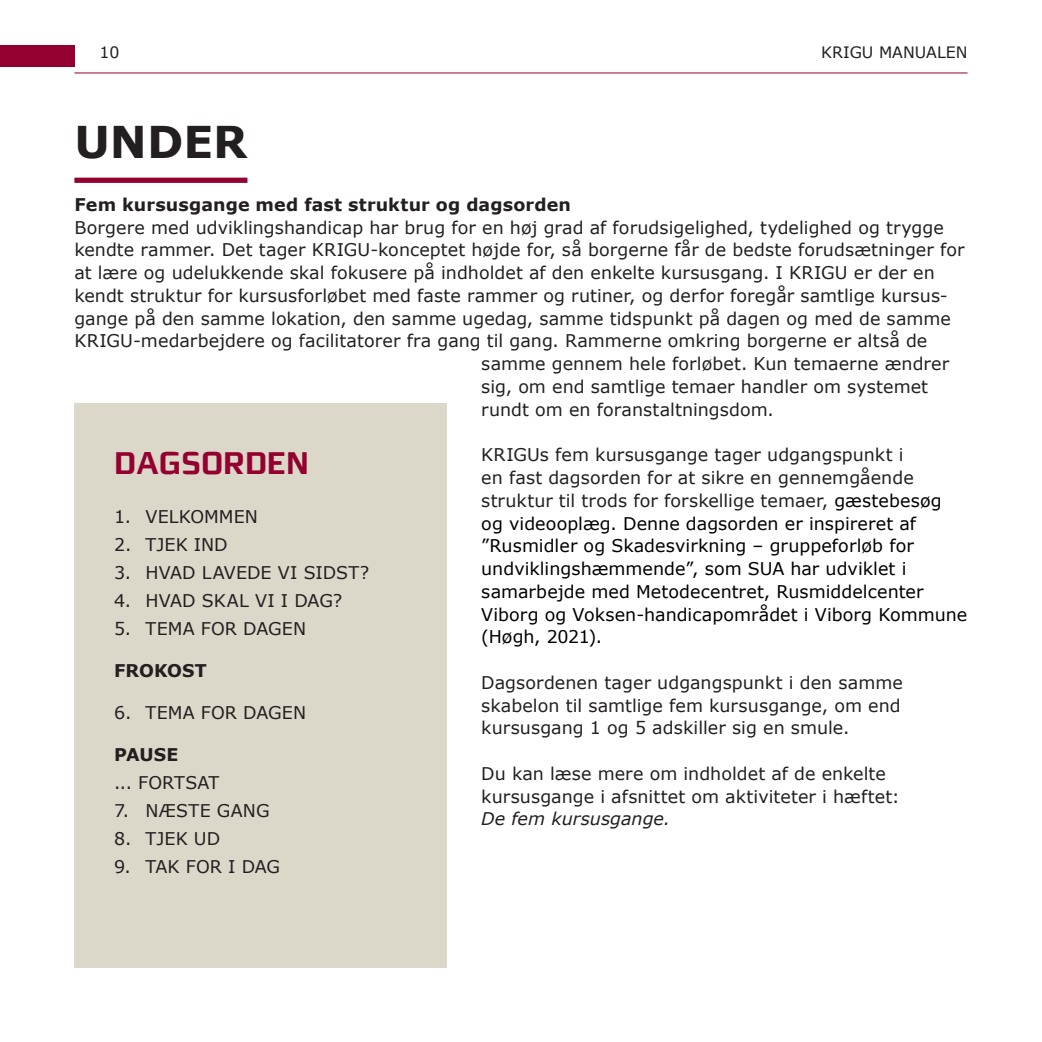
<style>
.page{position:relative;width:1042px;height:1042px;background:#fff}
.page>*{position:absolute;margin:0;border:0;box-sizing:border-box;transform-origin:0 0}
.UNDERSTREG-OVERSKRIFT{font:700 43.75px "Verdana";color:#231f20}
.overskrift-18-roed{font:700 31.5px "midtsans";letter-spacing:-.005em;color:#940130}
.Brødtekst-10-pkt{font:17.5px/22.8px "Verdana";letter-spacing:.005em;color:#231f20;text-align:justify}
.Brødtekst-10-pkt-2{font:17.5px/22.8px "Verdana";letter-spacing:.005em;color:#000}
.Brødtekst-10-pkt-3{font:700 17.5px "Verdana";letter-spacing:.005em;color:#231f20}
.t1{font:15.75px "Verdana";color:#231f20}
.s1{color:#231f20}
.s2{font-style:italic}
</style>
<div class="page">
<div style="left:0;top:46px;width:74px;height:21px;background:#940130"></div>
<hr style="left:74px;top:73px;width:893px;height:1px;background:#940130">
<div style="left:74px;top:178px;width:173px;height:5px;background:#940130"></div>
<div style="left:74px;top:403px;width:372px;height:564px;background:#dcd8c9"></div>
<p class="t1" style="left:100px;top:41px;width:22px">10</p>
<p class="t1" style="left:821px;top:41px;width:148px">KRIGU MANUALEN</p>
<p class="UNDERSTREG-OVERSKRIFT" style="left:74px;top:113px;width:174px">UNDER</p>
<p class="Brødtekst-10-pkt-3" style="left:74px;top:193px;width:498px">Fem kursusgange med fast struktur og dagsorden</p>
<p class="Brødtekst-10-pkt" style="left:74px;top:216px;width:871px">Borgere med udviklingshandicap har brug for en høj grad af forudsigelighed, tydelighed og trygge</p>
<p class="Brødtekst-10-pkt" style="left:74px;top:238px;width:892px">kendte rammer. Det tager KRIGU-konceptet højde for, så borgerne får de bedste forudsætninger for</p>
<p class="Brødtekst-10-pkt" style="left:74px;top:261px;width:862px">at lære og udelukkende skal fokusere på indholdet af den enkelte kursusgang. I KRIGU er der en</p>
<p class="Brødtekst-10-pkt" style="left:74px;top:284px;width:875px">kendt struktur for kursusforløbet med faste rammer og rutiner, og derfor foregår samtlige kursus-</p>
<p class="Brødtekst-10-pkt" style="left:74px;top:307px;width:878px">gange på den samme lokation, den samme ugedag, samme tidspunkt på dagen og med de samme</p>
<p class="Brødtekst-10-pkt" style="left:74px;top:329px;width:854px">KRIGU-medarbejdere og facilitatorer fra gang til gang. Rammerne omkring borgerne er altså de</p>
<p class="Brødtekst-10-pkt" style="left:481px;top:352px;width:469px">samme gennem hele forløbet. Kun temaerne ændrer</p>
<p class="Brødtekst-10-pkt" style="left:481px;top:375px;width:448px">sig, om end samtlige temaer handler om systemet</p>
<p class="Brødtekst-10-pkt" style="left:481px;top:398px;width:294px">rundt om en foranstaltningsdom.</p>
<p class="Brødtekst-10-pkt-2" style="left:481px;top:443px;width:487px"><span class="s1">KRIGUs fem kursusgange tager udgangspunkt i<br>en fast dagsorden for at sikre en gennemgående struktur til trods for forskellige temaer,</span> gæstebesøg og videooplæg. Denne dagsorden er inspireret af ”Rusmidler og Skadesvirkning – gruppeforløb for undviklingshæmmende”, som SUA har udviklet i samarbejde med Metodecentret, Rusmiddelcenter Viborg og Voksen-handicapområdet i Viborg Kommune (Høgh, 2021).</p>
<p class="Brødtekst-10-pkt" style="left:481px;top:671px;width:423px">Dagsordenen tager udgangspunkt i den samme skabelon til samtlige fem kursusgange, om end kursusgang 1 og 5 adskiller sig en smule.</p>
<p class="Brødtekst-10-pkt" style="left:481px;top:762px;width:420px;text-align:left">Du kan læse mere om indholdet af de enkelte kursusgange i afsnittet om aktiviteter i hæftet:<br><span class="s2">De fem kursusgange.</span></p>
<p class="overskrift-18-roed" style="left:114px;top:445px;width:196px">DAGSORDEN</p>
<p class="Brødtekst-10-pkt" style="left:114px;top:505px;width:145px">1. VELKOMMEN</p>
<p class="Brødtekst-10-pkt" style="left:114px;top:533px;width:115px">2. TJEK IND</p>
<p class="Brødtekst-10-pkt" style="left:114px;top:561px;width:257px">3. HVAD LAVEDE VI SIDST?</p>
<p class="Brødtekst-10-pkt" style="left:114px;top:589px;width:230px">4. HVAD SKAL VI I DAG?</p>
<p class="Brødtekst-10-pkt" style="left:114px;top:617px;width:193px">5. TEMA FOR DAGEN</p>
<p class="Brødtekst-10-pkt-3" style="left:114px;top:659px;width:94px">FROKOST</p>
<p class="Brødtekst-10-pkt" style="left:114px;top:701px;width:193px">6. TEMA FOR DAGEN</p>
<p class="Brødtekst-10-pkt-3" style="left:114px;top:743px;width:66px">PAUSE</p>
<p class="Brødtekst-10-pkt" style="left:114px;top:771px;width:107px">... FORTSAT</p>
<p class="Brødtekst-10-pkt" style="left:114px;top:799px;width:157px">7. NÆSTE GANG</p>
<p class="Brødtekst-10-pkt" style="left:114px;top:827px;width:108px">8. TJEK UD</p>
<p class="Brødtekst-10-pkt" style="left:114px;top:855px;width:168px">9. TAK FOR I DAG</p>
</div>
